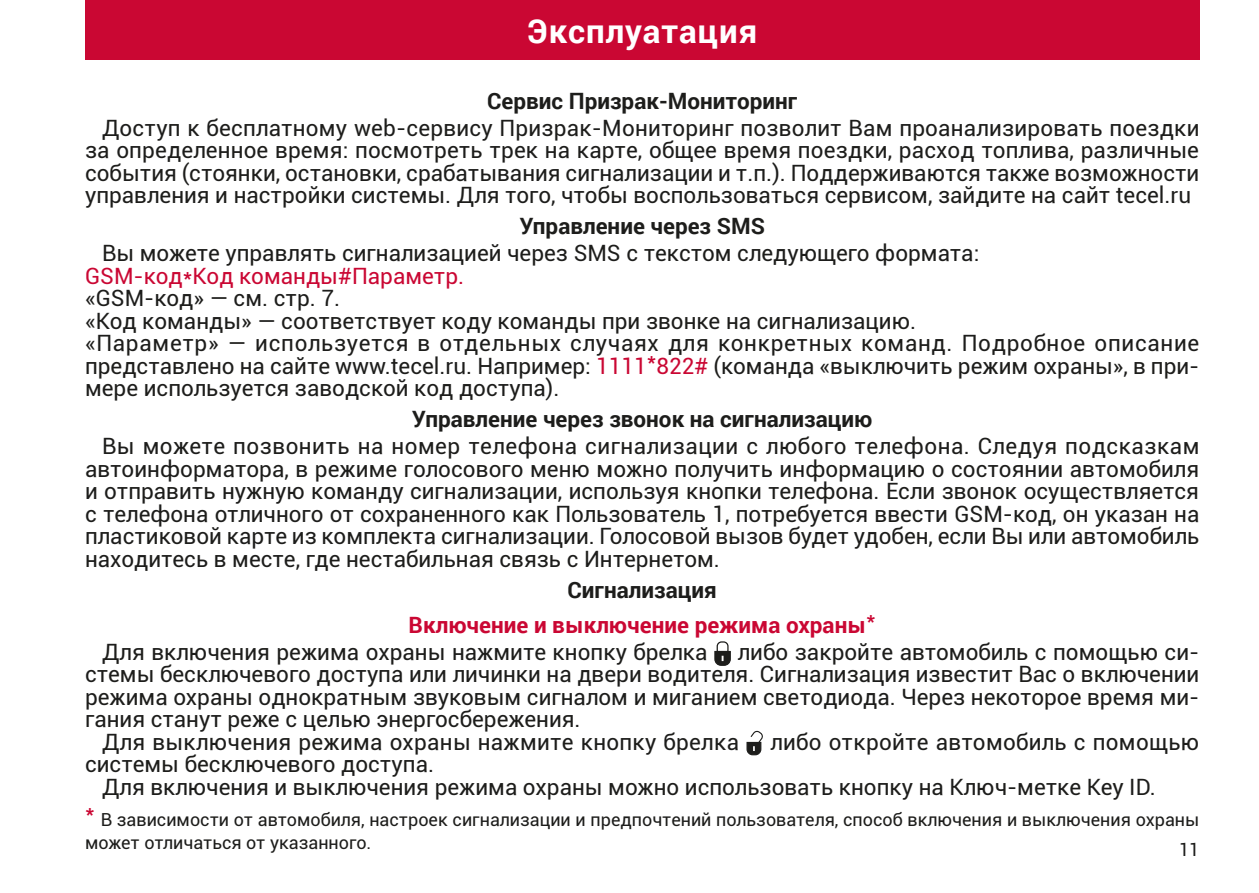
<style>
.page{position:relative;width:1259px;height:893px;background:#fff}
.page>*{position:absolute;margin:0;border:0;box-sizing:border-box;transform-origin:0 0}
.t1{font:700 33px "Roboto";letter-spacing:.03em;color:#fff}
.t2{font:22.5px/22.5px "Roboto";color:#1d1d1b;text-align:justify}
.t3{font:700 22.5px "Roboto";color:#1d1d1b}
.t4{font:700 22.5px/35.4px "Roboto";color:#ca0733;text-align:center}
.t5{font:22.5px "Roboto";color:#ca0733}
.t6{font:18px/22.5px "Roboto";color:#1d1d1b}
.s1{color:#ca0733}
.s2{color:#1d1d1b}
</style>
<div class="page">
<div style="left:85px;top:0;width:1114px;height:60px;background:#ca0733"></div>
<svg style="left:714px;top:641px;width:17px;height:25px"></svg>
<svg style="left:746px;top:731px;width:17px;height:25px"></svg>
<h1 class="t1" style="left:527px;top:12px;width:232px">Эксплуатация</h1>
<p class="t3" style="left:487px;top:88px;width:312px">Сервис Призрак-Мониторинг</p>
<p class="t2" style="left:85px;top:116px;width:1116px;text-indent:17px">Доступ к бесплатному web-сервису Призрак-Мониторинг позволит Вам проанализировать поездки за определенное время: посмотреть трек на карте, общее время поездки, расход топлива, различные события (стоянки, остановки, срабатывания сигнализации и т.п.). Поддерживаются также возможности управления и настройки системы. Для того, чтобы воспользоваться сервисом, зайдите на сайт tecel.ru</p>
<p class="t3" style="left:519px;top:213px;width:247px">Управление через SMS</p>
<p class="t2" style="left:102px;top:241px;width:878px">Вы можете управлять сигнализацией через SMS с текстом следующего формата:</p>
<p class="t5" style="left:85px;top:260px;width:381px">GSM-код*Код команды#Параметр.</p>
<p class="t2" style="left:85px;top:286px;width:1116px;text-align:left">«GSM-код» — см. стр. 7.<br>«Код команды» — соответствует коду команды при звонке на сигнализацию.<br>«Параметр» — используется в отдельных случаях для конкретных команд. Подробное описание представлено на сайте www.tecel.ru. Например: <span class="s1">1111</span><sup>*</sup><span class="s1">822#</span> (команда «выключить режим охраны», в при&shy;мере используется заводской код доступа).</p>
<p class="t3" style="left:412px;top:406px;width:462px">Управление через звонок на сигнализацию</p>
<p class="t2" style="left:85px;top:434px;width:1116px;text-indent:17px">Вы можете позвонить на номер телефона сигнализации с любого телефона. Следуя подсказкам автоинформатора, в режиме голосового меню можно получить информацию о состоянии автомобиля и отправить нужную команду сигнализации, используя кнопки телефона. Если звонок осуществляется с телефона отличного от сохраненного как Пользователь 1, потребуется ввести GSM-код, он указан на пластиковой карте из комплекта сигнализации. Голосовой вызов будет удобен, если Вы или автомобиль находитесь в месте, где нестабильная связь с Интернетом.</p>
<p class="t4" style="left:408px;top:572px;width:469px"><span class="s2">Сигнализация<br></span>Включение и выключение режима охраны<sup>*</sup></p>
<p class="t2" style="left:102px;top:640px;width:607px">Для включения режима охраны нажмите кнопку брелка</p>
<p class="t2" style="left:738px;top:640px;width:463px">либо закройте автомобиль с помощью си-</p>
<p class="t2" style="left:85px;top:662px;width:1115px">стемы бесключевого доступа или личинки на двери водителя. Сигнализация известит Вас о включении</p>
<p class="t2" style="left:85px;top:685px;width:1116px">режима охраны однократным звуковым сигналом и миганием светодиода. Через некоторое время ми-</p>
<p class="t2" style="left:85px;top:707px;width:497px">гания станут реже с целью энергосбережения.</p>
<p class="t2" style="left:102px;top:730px;width:638px">Для выключения режима охраны нажмите кнопку брелка</p>
<p class="t2" style="left:770px;top:730px;width:430px">либо откройте автомобиль с помощью</p>
<p class="t2" style="left:102px;top:752px;width:1055px;text-indent:-17px">системы бесключевого доступа.<br>Для включения и выключения режима охраны можно использовать кнопку на Ключ-метке Key ID.</p>
<p class="t6" style="left:85px;top:808px;width:1116px"><sup>*</sup> В зависимости от автомобиля, настроек сигнализации и предпочтений пользователя, способ включения и выключения охраны может отличаться от указанного.</p>
<p class="t6" style="left:1179px;top:838px;width:22px">11</p>
</div>
